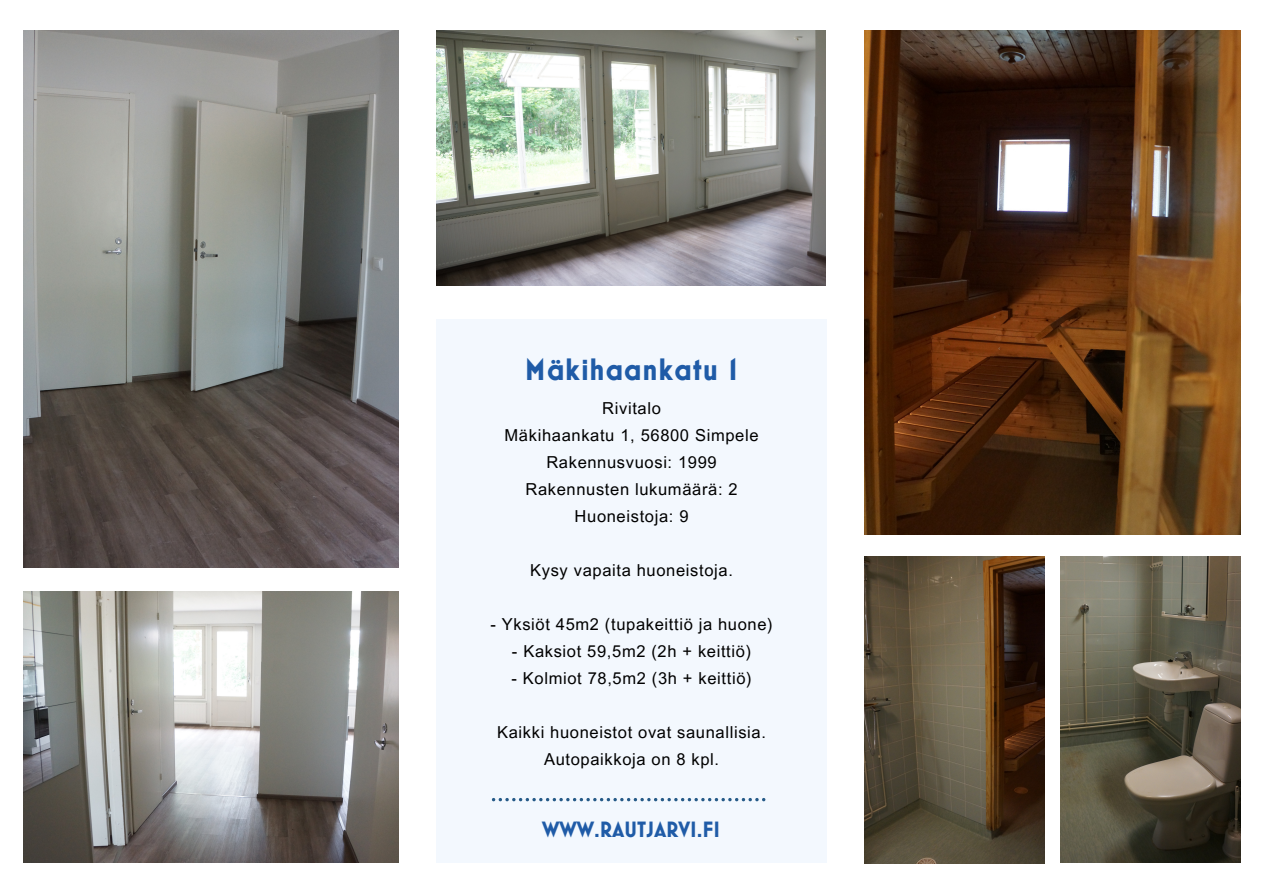
<style>
.page{position:relative;width:1263px;height:894px;background:#fff}
.page>*{position:absolute;margin:0;border:0;box-sizing:border-box;transform-origin:0 0}
.t1{font:700 31.5px "Mostra Nuova";letter-spacing:.04em;color:#1f5ba7}
.t2{font:700 22.5px "Mostra Nuova";color:#1f5ba7}
.t3{font:16.5px "Arial MT Pro";letter-spacing:.04em;color:#000}
</style>
<div class="page">
<div style="left:436px;top:319px;width:390px;height:543px;background:#f3f8fe"></div>
<img style="left:865px;top:556px;width:180px;height:306px">
<img style="left:1060px;top:556px;width:180px;height:306px">
<img style="left:24px;top:30px;width:374px;height:537px">
<svg style="left:492px;top:798px;width:273px;height:3px"></svg>
<img style="left:436px;top:30px;width:389px;height:256px">
<img style="left:865px;top:30px;width:375px;height:504px">
<img style="left:23px;top:591px;width:376px;height:271px">
<p class="t1" style="left:525px;top:356px;width:214px">Mäkihaankatu 1</p>
<p class="t3" style="left:602px;top:402px;width:60px">Rivitalo</p>
<p class="t3" style="left:505px;top:429px;width:255px">Mäkihaankatu 1, 56800 Simpele</p>
<p class="t3" style="left:546px;top:456px;width:172px">Rakennusvuosi: 1999</p>
<p class="t3" style="left:525px;top:483px;width:214px">Rakennusten lukumäärä: 2</p>
<p class="t3" style="left:575px;top:510px;width:115px">Huoneistoja: 9</p>
<p class="t3" style="left:530px;top:564px;width:204px">Kysy vapaita huoneistoja.</p>
<p class="t3" style="left:490px;top:618px;width:284px">- Yksiöt 45m2 (tupakeittiö ja huone)</p>
<p class="t3" style="left:512px;top:645px;width:241px">- Kaksiot 59,5m2 (2h + keittiö)</p>
<p class="t3" style="left:511px;top:672px;width:242px">- Kolmiot 78,5m2 (3h + keittiö)</p>
<p class="t3" style="left:497px;top:726px;width:270px">Kaikki huoneistot ovat saunallisia.</p>
<p class="t3" style="left:544px;top:753px;width:177px">Autopaikkoja on 8 kpl.</p>
<p class="t2" style="left:542px;top:819px;width:179px">WWW.RAUTJARVI.FI</p>
</div>
